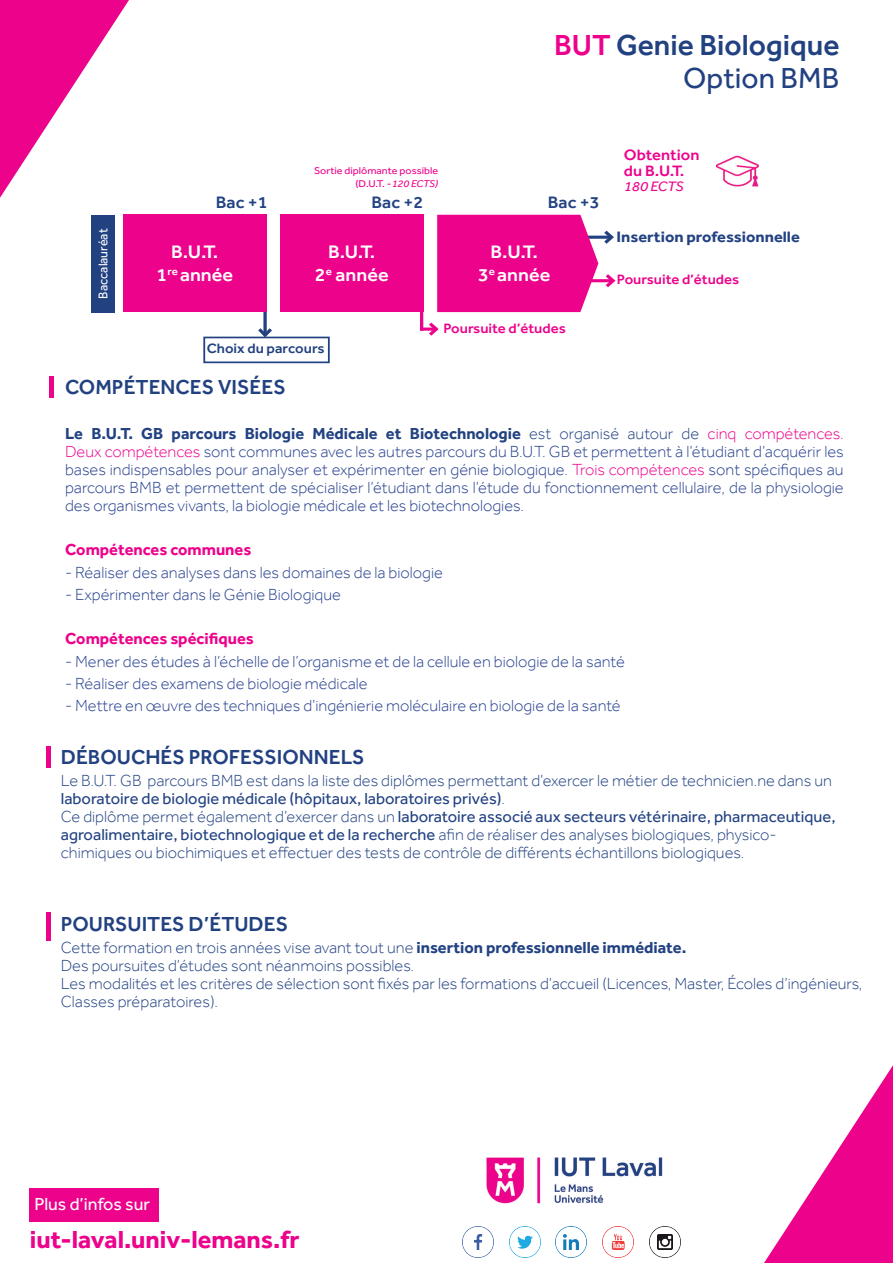
<style>
.page{position:relative;width:893px;height:1263px;background:#fff}
.page>*{position:absolute;margin:0;border:0;box-sizing:border-box;transform-origin:0 0}
.t1{font:500 30px "Effra";color:#224181}
.t2{font:30px "Effra";color:#224181}
.t3{font:500 30px "Effra";color:#ed028c}
.t4{font:700 25.5px "Effra";color:#ed028c}
.t5{font:500 21px "Effra";color:#224181}
.t6{font:500 18.75px/22.5px "Effra";color:#fff;text-align:center;scale:1.06 1}
.t7{font:18px "Effra";color:#fff}
.t8{font:500 17.1px "Effra";color:#224282;scale:1.06 1}
.t9{font:300 16.5px/18px "Effra";color:#253f8e;text-align:justify}
.t10{font:300 16.5px/18px "Effra";color:#224282}
.t11{font:700 16.5px "Effra";color:#ed028c}
.t12{font:700 15.6px "Effra";color:#224282;scale:1.06 1}
.t13{font:500 15.6px/15.6px "Effra";color:#ed028c;scale:1.06 1}
.t14{font:500 14.1px "Effra";color:#ed028c;scale:1.06 1}
.t15{font:500 14.1px "Effra";color:#224181;scale:1.06 1}
.t16{font:italic 14.1px "Effra";letter-spacing:-.02em;color:#ed028c;scale:1.06 1}
.t17{font:13.2px "Effra";color:#fff;scale:.95 1}
.t18{font:10.2px/12.5px "Effra";color:#ed028c;text-align:right;scale:1.06 1}
.s1{font-style:italic}
.s2{font-weight:700;color:#224282}
.s3{color:#224282}
.s4{color:#ed028c}
.s5{font-weight:400}
.s6{font-weight:700}
</style>
<div class="page">
<svg style="left:0;top:0;width:129px;height:198px"></svg>
<svg style="left:764px;top:1065px;width:129px;height:198px"></svg>
<hr style="left:46px;top:746px;width:4px;height:21px;background:#ed028c">
<div style="left:123px;top:215px;width:143px;height:97px;background:#ed028c"></div>
<div style="left:280px;top:215px;width:143px;height:97px;background:#ed028c"></div>
<svg style="left:437px;top:215px;width:179px;height:97px;background:#ee249b"></svg>
<div style="left:91px;top:215px;width:24px;height:97px;background:#224181"></div>
<svg style="left:425px;top:322px;width:14px;height:14px"></svg>
<hr style="left:420px;top:312px;width:3px;height:19px;background:#ed028c">
<img style="left:717px;top:155px;width:41px;height:32px">
<svg style="left:263px;top:312px;width:4px;height:13px"></svg>
<svg style="left:255px;top:325px;width:20px;height:12px"></svg>
<div style="left:203px;top:337px;width:127px;height:26px;border:2px solid #224181"></div>
<hr style="left:50px;top:376px;width:4px;height:22px;background:#ed028c">
<img style="left:486px;top:1157px;width:177px;height:47px">
<img style="left:462px;top:1226px;width:31px;height:31px">
<img style="left:509px;top:1226px;width:31px;height:31px">
<img style="left:556px;top:1226px;width:31px;height:31px">
<img style="left:602px;top:1226px;width:32px;height:31px">
<img style="left:649px;top:1226px;width:31px;height:31px">
<div style="left:30px;top:1188px;width:129px;height:33px;background:#ed028c"></div>
<hr style="left:46px;top:912px;width:4px;height:29px;background:#ed028c">
<p class="t18" style="left:314px;top:165px;width:119px">Sortie diplômante possible (D.U.T. -<span class="s1">120 ECTS)</span></p>
<h1 class="t3" style="left:554px;top:27px;width:19px">BUT</h1>
<h1 class="t1" style="left:616px;top:27px;width:225px">Genie Biologique</h1>
<h1 class="t2" style="left:683px;top:61px;width:158px">Option BMB</h1>
<p class="t13" style="left:624px;top:147px;width:73px">obtention du b.u.t.</p>
<p class="t16" style="left:624px;top:178px;width:58px">180 ECTS</p>
<p class="t17" style="left:96px;top:298px;width:75px;rotate:-90deg">Baccalauréat</p>
<p class="t8" style="left:216px;top:192px;width:51px">bac +1</p>
<p class="t8" style="left:371px;top:192px;width:51px">bac +2</p>
<p class="t8" style="left:548px;top:192px;width:51px">bac +3</p>
<p class="t6" style="left:157px;top:241px;width:74px">b.u.t.<br>1<sup>re</sup> année</p>
<p class="t6" style="left:315px;top:241px;width:71px">b.u.t.<br>2<sup>e</sup> année</p>
<p class="t6" style="left:478px;top:241px;width:70px">b.u.t.<br>3<sup>e</sup> année</p>
<p class="t15" style="left:207px;top:340px;width:112px">Choix du parcours</p>
<p class="t14" style="left:443px;top:320px;width:117px">Poursuite d’études</p>
<p class="t12" style="left:617px;top:228px;width:174px">Insertion professionnelle</p>
<p class="t14" style="left:617px;top:271px;width:117px">Poursuite d’études</p>
<p class="t5" style="left:65px;top:375px;width:85px">COM PéTEN</p>
<p class="t5" style="left:176px;top:375px;width:112px">CES visées</p>
<p class="t9" style="left:65px;top:424px;width:780px"><span class="s2">Le B.U.T. GB parcours Biologie Médicale et Biotechnologie</span> <span class="s3">est organisé autour de</span> <span class="s4">cinq compétences.<br>Deux compétences</span> sont communes avec les autres parcours du B.U.T. GB et permettent à l’étudiant d’acquérir les bases indispensables pour analyser et expérimenter en génie biologique. <span class="s4">Trois compétences</span> sont spécifiques au parcours BMB et permettent de spécialiser l’étudiant dans l’étude du fonctionnement cellulaire, de la physiologie des organismes vivants, la biologie médicale et les biotechnologies.</p>
<p class="t11" style="left:65px;top:540px;width:188px">Compétences communes</p>
<p class="t9" style="left:65px;top:563px;width:379px">- Réaliser des analyses dans les domaines de la biologie</p>
<p class="t9" style="left:65px;top:585px;width:277px">- Expérimenter dans le Génie Biologique</p>
<p class="t11" style="left:65px;top:629px;width:190px">Compétences spécifiques</p>
<p class="t9" style="left:65px;top:652px;width:561px">- Mener des études à l’échelle de l’organisme et de la cellule en biologie de la santé</p>
<p class="t9" style="left:65px;top:674px;width:304px">- Réaliser des examens de biologie médicale</p>
<p class="t9" style="left:65px;top:696px;width:557px">- Mettre en œuvre des techniques d’ingénierie moléculaire en biologie de la santé</p>
<p class="t5" style="left:61px;top:744px;width:305px">débouchés professionnels</p>
<p class="t10" style="left:61px;top:771px;width:776px">Le B.U.T. GB parcours BMB est dans la liste des diplômes permettant d’exercer le métier de technicien.ne dans un <span class="s5">laboratoire de biologie médicale (hôpitaux, laboratoires privés)</span>.<br>Ce diplôme permet également d’exercer dans un <span class="s5">laboratoire associé aux secteurs vétérinaire, pharmaceutique, agroalimentaire, biotechnologique et de la recherche</span> afin de réaliser des analyses biologiques, physico&shy;chimiques ou biochimiques et effectuer des tests de contrôle de différents échantillons biologiques.</p>
<p class="t5" style="left:61px;top:911px;width:25px">POURSUITES</p>
<p class="t5" style="left:189px;top:911px;width:47px">D’éTUDES</p>
<p class="t10" style="left:61px;top:939px;width:803px">Cette formation en trois années vise avant tout une <span class="s6">insertion professionnelle immédiate.<br></span>Des poursuites d’études sont néanmoins possibles.<br>Les modalités et les critères de sélection sont fixés par les formations d’accueil (Licences, Master, Écoles d’ingénieurs, Classes préparatoires).</p>
<p class="t7" style="left:35px;top:1193px;width:117px">Plus d’infos sur</p>
<h2 class="t4" style="left:30px;top:1224px;width:271px">iut-laval.univ-lemans.fr</h2>
</div>
